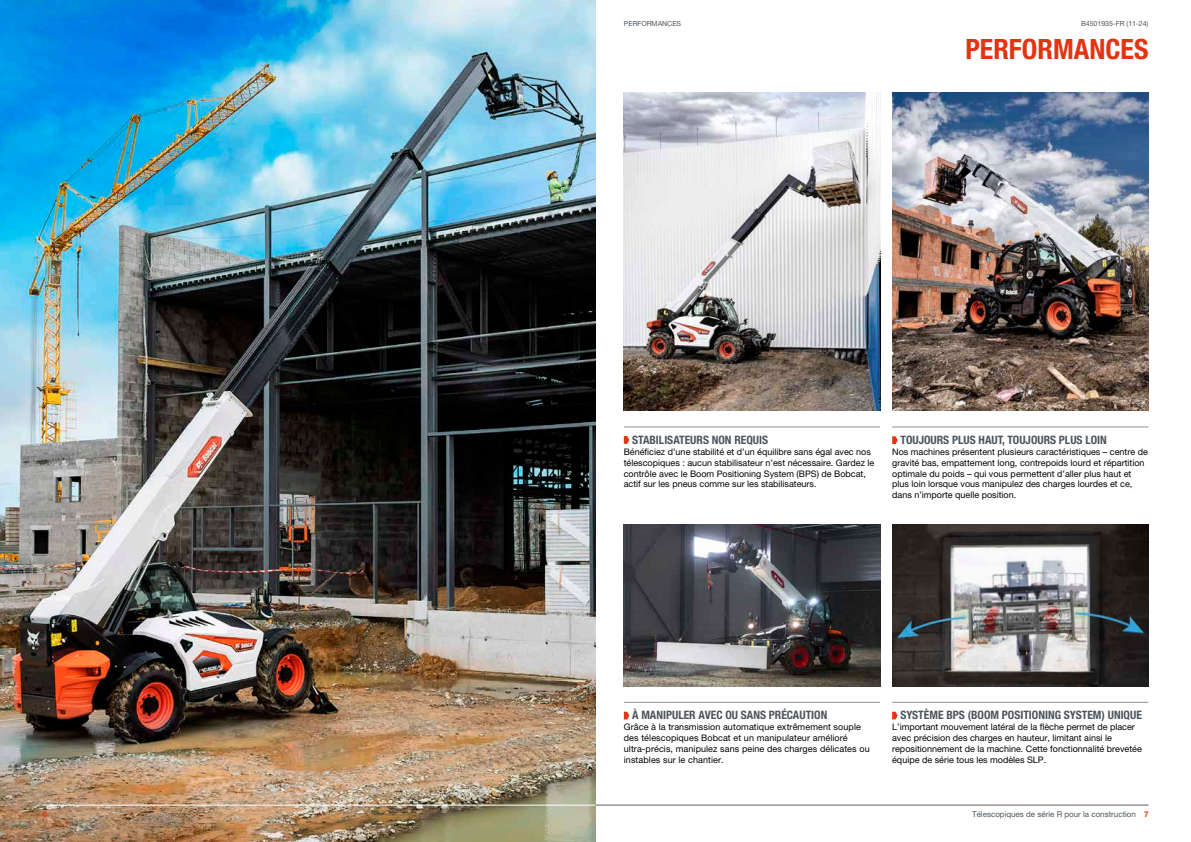
<style>
.page{position:relative;width:1191px;height:842px;background:#fff}
.page>*{position:absolute;margin:0;border:0;box-sizing:border-box;transform-origin:0 0}
.t1{font:700 condensed 28px "Helvetica Neue LT Pro";color:#e43312}
.t2{font:700 condensed 11.6px "Helvetica Neue LT Pro";color:#4c555c}
.t3{font:9px/10.8px "Helvetica Neue LT Pro";color:#000}
.t4{font:8px "Helvetica Neue LT Pro";color:#4c555c}
.t5{font:700 8px "Helvetica Neue LT Pro";color:#e43312}
.t6{font:7px "Helvetica Neue LT Pro";color:#4c555c}
.s1{font-weight:700;color:#e43312}
</style>
<div class="page">
<img style="left:0;top:0;width:595px;height:842px">
<img style="left:624px;top:524px;width:256px;height:162px">
<img style="left:892px;top:524px;width:256px;height:162px">
<img style="left:892px;top:92px;width:256px;height:319px">
<img style="left:624px;top:92px;width:256px;height:319px">
<hr style="left:43px;top:805px;width:552px;height:1px;background:#fff">
<hr style="left:595px;top:805px;width:553px;height:1px;background:#8b9296">
<hr style="left:624px;top:427px;width:256px;height:1px;background:#8b9296">
<svg style="left:624px;top:436px;width:5px;height:8px"></svg>
<hr style="left:624px;top:702px;width:256px;height:1px;background:#8b9296">
<svg style="left:624px;top:712px;width:5px;height:7px"></svg>
<hr style="left:892px;top:702px;width:256px;height:1px;background:#8b9296">
<svg style="left:892px;top:712px;width:5px;height:7px"></svg>
<hr style="left:892px;top:427px;width:256px;height:1px;background:#8b9296">
<svg style="left:892px;top:436px;width:5px;height:8px"></svg>
<p class="t5" style="left:43px;top:809px;width:6px">6</p>
<p class="t6" style="left:624px;top:19px;width:59px">PERFORMANCES</p>
<p class="t6" style="left:1081px;top:19px;width:69px">B4501935-FR (11-24)</p>
<h1 class="t1" style="left:965px;top:32px;width:185px">PERFORMANCES</h1>
<p class="t2" style="left:632px;top:433px;width:137px">STABILISATEURS NON REQUIS</p>
<p class="t3" style="left:624px;top:446px;width:252px">Bénéficiez d’une stabilité et d’un équilibre sans égal avec nos télescopiques : aucun stabilisateur n’est nécessaire. Gardez le contrôle avec le Boom Positioning System (BPS) de Bobcat, actif sur les pneus comme sur les stabilisateurs.</p>
<p class="t2" style="left:900px;top:433px;width:208px">TOUJOURS PLUS HAUT, TOUJOURS PLUS LOIN</p>
<p class="t3" style="left:892px;top:446px;width:257px">Nos machines présentent plusieurs caractéristiques – centre de gravité bas, empattement long, contrepoids lourd et répartition optimale du poids – qui vous permettent d’aller plus haut et plus loin lorsque vous manipulez des charges lourdes et ce, dans n’importe quelle position.</p>
<p class="t2" style="left:632px;top:708px;width:197px">À MANIPULER AVEC OU SANS PRÉCAUTION</p>
<p class="t3" style="left:624px;top:721px;width:247px">Grâce à la transmission automatique extrêmement souple des télescopiques Bobcat et un manipulateur amélioré ultra-précis, manipulez sans peine des charges délicates ou instables sur le chantier.</p>
<p class="t2" style="left:900px;top:708px;width:243px">SYSTÈME BPS (BOOM POSITIONING SYSTEM) UNIQUE</p>
<p class="t3" style="left:892px;top:721px;width:251px">L’important mouvement latéral de la flèche permet de placer avec précision des charges en hauteur, limitant ainsi le repositionnement de la machine. Cette fonctionnalité brevetée équipe de série tous les modèles SLP.</p>
<p class="t4" style="left:972px;top:810px;width:178px">Télescopiques de série R pour la construction <span class="s1">7</span></p>
</div>
